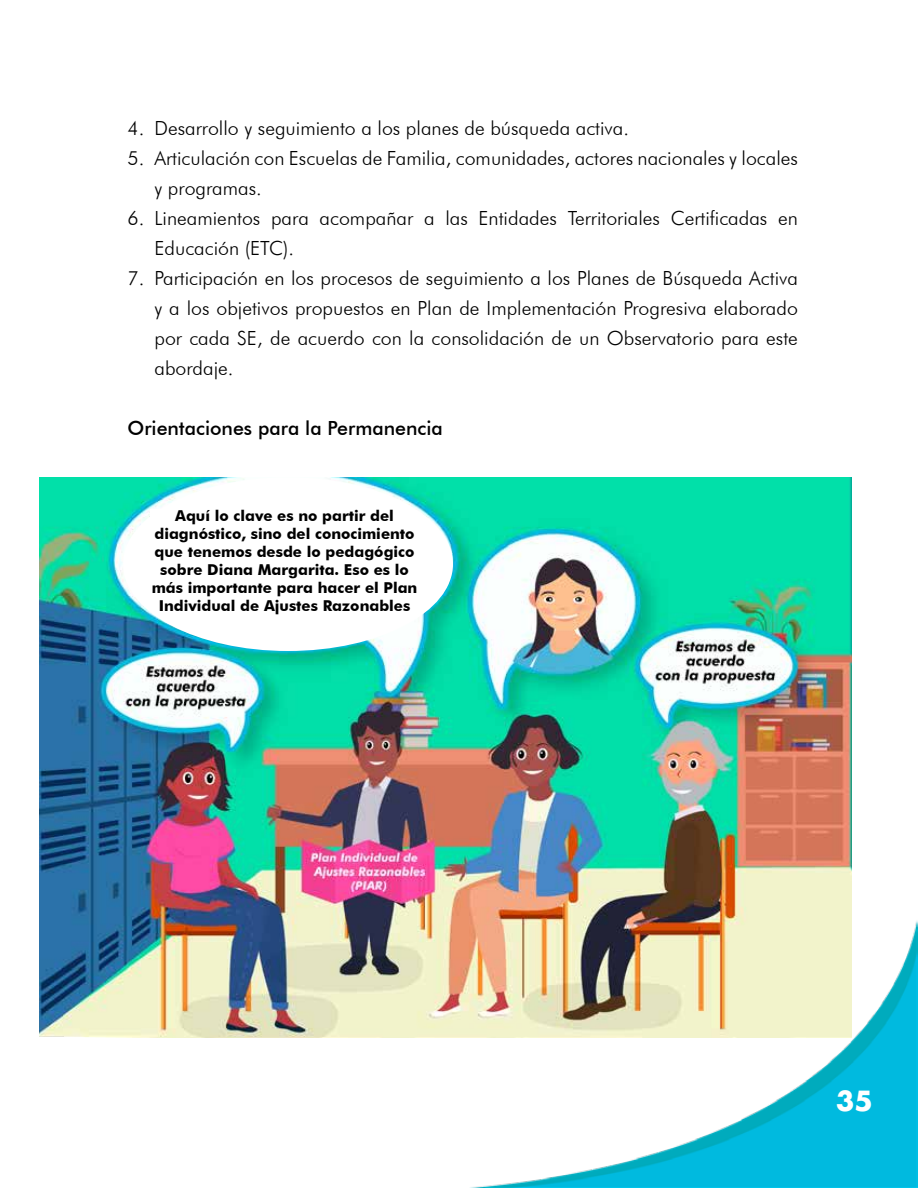
<style>
.page{position:relative;width:918px;height:1188px;background:#fff}
.page>*{position:absolute;margin:0;border:0;box-sizing:border-box;transform-origin:0 0}
.t1{font:700 27px "Futura";color:#fff}
.t2{font:300 19.5px/30px "Futura BT";color:#000}
.t3{font:500 19.5px "Futura BT";color:#000}
.t4{font:700 15px/18px "Futura BT";color:#000;text-align:center}
</style>
<div class="page">
<img style="left:470px;top:921px;width:448px;height:267px">
<img style="left:39px;top:477px;width:813px;height:561px">
<div style="left:123px;top:477px;width:330px;height:174px;background:#fff;border-radius:50%"></div>
<p class="t2" style="left:128px;top:113px;width:503px">4. Desarrollo y seguimiento a los planes de búsqueda activa.</p>
<p class="t2" style="left:155px;top:143px;width:645px;text-indent:-27px">5. Articulación con Escuelas de Familia, comunidades, actores nacionales y locales y programas.</p>
<p class="t2" style="left:155px;top:203px;width:645px;text-indent:-27px">6. Lineamientos para acompañar a las Entidades Territoriales Certificadas en<br>Educación (ETC).</p>
<p class="t2" style="left:155px;top:263px;width:645px;text-align:justify;text-indent:-27px">7. Participación en los procesos de seguimiento a los Planes de Búsqueda Activa y a los objetivos propuestos en Plan de Implementación Progresiva elaborado por cada SE, de acuerdo con la consolidación de un Observatorio para este abordaje.</p>
<p class="t3" style="left:128px;top:416px;width:317px">Orientaciones para la Permanencia</p>
<p class="t4" style="left:152px;top:506px;width:267px">Aquí lo clave es no partir del diagnóstico, sino del conocimiento que tenemos desde lo pedagógico sobre Diana Margarita. Eso es lo más importante para hacer el Plan<br>Individual de Ajustes Razonables</p>
<h1 class="t1" style="left:836px;top:1082px;width:38px">35</h1>
</div>
